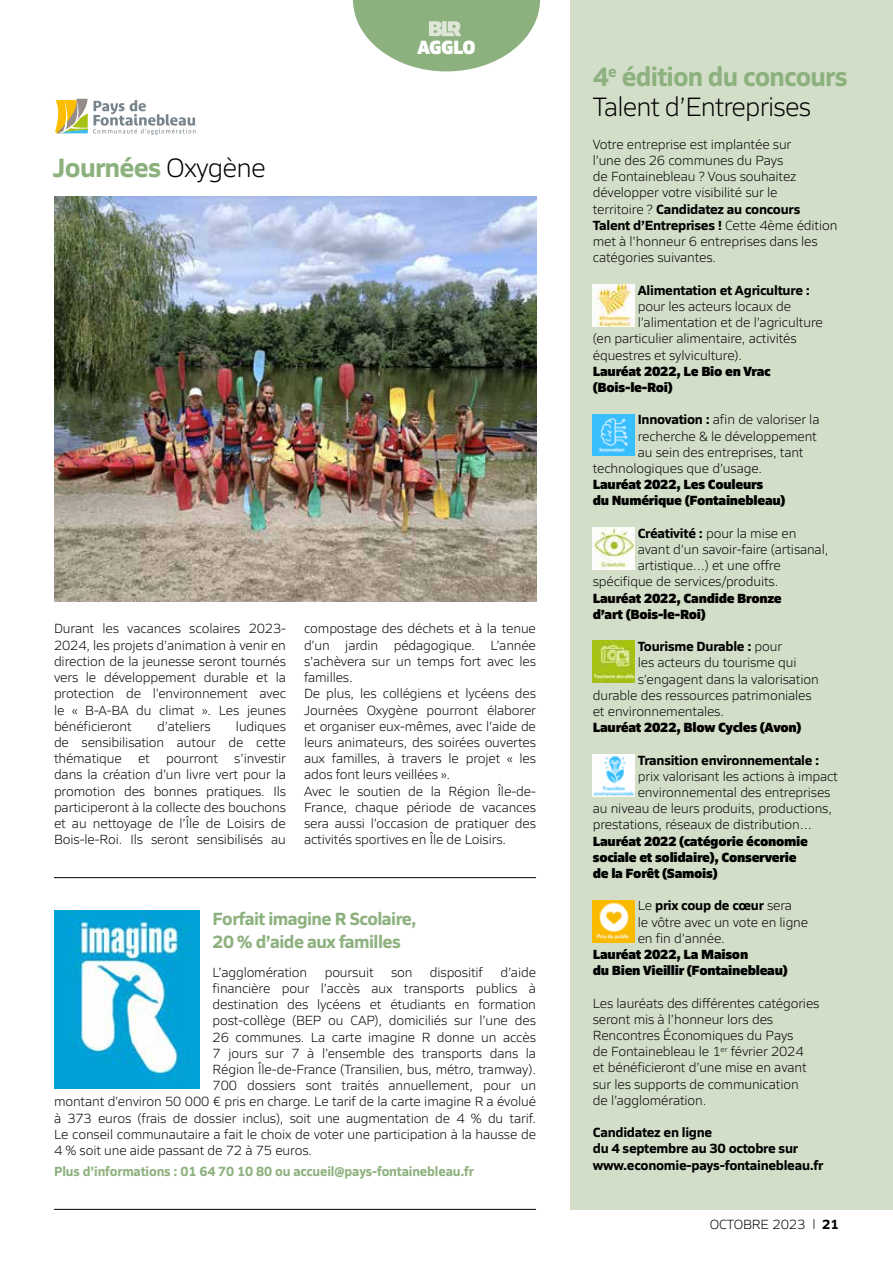
<style>
.page{position:relative;width:893px;height:1263px;background:#fff}
.page>*{position:absolute;margin:0;border:0;box-sizing:border-box;transform-origin:0 0}
.t1{font:300 27px/30px "Siro";letter-spacing:-.03em;color:#000;scale:.96 1}
.t2{font:700 27px "Siro";letter-spacing:-.03em;color:#8db17e}
.t3{font:800 19.5px "Siro";letter-spacing:-.035em;color:#fff;scale:.94 1}
.t4{font:700 18px/22.5px "Siro";letter-spacing:-.03em;color:#8db17e}
.t5{font:300 13.5px/16.2px "Siro";letter-spacing:-.01em;color:#000}
.t6{font:800 13.5px/16.2px "Siro";letter-spacing:-.02em;color:#000}
.t7{font:700 13.5px/16.2px "Siro";letter-spacing:-.02em;color:#000}
.t8{font:700 13.5px "Siro";letter-spacing:-.01em;color:#8db17e;scale:.96 1}
.s1{font-weight:300;color:#000}
.s2{font-weight:700;color:#8db17e}
.s3{font-weight:700}
.s4{font-weight:300}
</style>
<div class="page">
<hr style="left:54px;top:1209px;width:482px;height:1px;background:#000">
<svg style="left:353px;top:0;width:187px;height:72px"></svg>
<svg style="left:55px;top:99px;width:140px;height:36px"></svg>
<img style="left:55px;top:197px;width:481px;height:405px">
<div style="left:570px;top:0;width:323px;height:1210px;background:#d3dec9"></div>
<img style="left:55px;top:910px;width:145px;height:179px">
<hr style="left:54px;top:877px;width:482px;height:1px;background:#000">
<img style="left:593px;top:284px;width:42px;height:42px">
<img style="left:593px;top:414px;width:42px;height:42px">
<img style="left:593px;top:527px;width:42px;height:42px">
<img style="left:593px;top:641px;width:42px;height:42px">
<img style="left:593px;top:754px;width:42px;height:42px">
<img style="left:593px;top:900px;width:42px;height:42px">
<h1 class="t2" style="left:53px;top:146px;width:214px">Journées <span class="s1">Oxygène</span></h1>
<h2 class="t3" style="left:417px;top:31px;width:63px">AGGLO</h2>
<p class="t5" style="left:54px;top:620px;width:233px;text-align:justify">Durant les vacances scolaires 2023- 2024, les projets d’animation à venir en direction de la jeunesse seront tournés vers le développement durable et la protection de l’environnement avec le « B-A-BA du climat ». Les jeunes bénéficieront</p>
<p class="t5" style="left:54px;top:717px;width:233px;text-align:justify;text-indent:182px">ludiques de sensibilisation autour de cette thématique et pourront s’investir dans la création d’un livre vert pour la promotion des bonnes pratiques. Ils participeront à la collecte des bouchons et au nettoyage de l’Île de Loisirs de Bois-le-Roi. Ils seront sensibilisés au</p>
<p class="t5" style="left:157px;top:717px;width:55px">d’ateliers</p>
<p class="t5" style="left:304px;top:620px;width:233px">compostage des déchets et à la tenue d’un jardin pédagogique. L’année s’achèvera sur un temps fort avec les familles.<br>De plus, les collégiens et lycéens des Journées Oxygène pourront élaborer et organiser eux-mêmes, avec l’aide de leurs animateurs, des soirées ouvertes aux familles, à travers le projet « les ados font leurs veillées ».<br>Avec le soutien de la Région Île-de-France, chaque période de vacances sera aussi l’occasion de pratiquer des activités sportives en Île de Loisirs.</p>
<h3 class="t4" style="left:213px;top:906px;width:206px">Forfait imagine R Scolaire,<br>20 % d’aide aux familles</h3>
<p class="t5" style="left:213px;top:963px;width:96px">L’agglomération</p>
<p class="t5" style="left:325px;top:963px;width:50px">poursuit</p>
<p class="t5" style="left:391px;top:963px;width:23px">son</p>
<p class="t5" style="left:430px;top:963px;width:55px">dispositif</p>
<p class="t5" style="left:500px;top:963px;width:37px">d’aide</p>
<p class="t5" style="left:213px;top:979px;width:325px">financière pour l’accès aux transports publics à</p>
<p class="t5" style="left:213px;top:995px;width:325px">destination des lycéens et étudiants en formation</p>
<p class="t5" style="left:213px;top:1012px;width:325px">post-collège (BEP ou CAP), domiciliés sur l’une des</p>
<p class="t5" style="left:213px;top:1028px;width:325px">26 communes. La carte imagine R donne un accès</p>
<p class="t5" style="left:213px;top:1044px;width:325px">7 jours sur 7 à l’ensemble des transports dans la</p>
<p class="t5" style="left:213px;top:1060px;width:325px">Région Île-de-France (Transilien, bus, métro, tramway).</p>
<p class="t5" style="left:213px;top:1076px;width:325px">700 dossiers sont traités annuellement, pour un</p>
<p class="t5" style="left:54px;top:1093px;width:483px">montant d’environ 50 000 € pris en charge. Le tarif de la carte imagine R a évolué</p>
<p class="t5" style="left:54px;top:1109px;width:484px">à 373 euros (frais de dossier inclus), soit une augmentation de 4 % du tarif.</p>
<p class="t5" style="left:54px;top:1125px;width:484px">Le conseil communautaire a fait le choix de voter une participation à la hausse de</p>
<p class="t5" style="left:54px;top:1141px;width:260px">4 % soit une aide passant de 72 à 75 euros.</p>
<p class="t8" style="left:54px;top:1160px;width:439px">Plus d’informations : 01 64 70 10 80 ou accueil@pays-fontainebleau.fr</p>
<h1 class="t1" style="left:593px;top:60px;width:267px"><span class="s2">4</span><sup>e</sup> <span class="s2">édition du concours<br></span>Talent d’Entreprises</h1>
<p class="t5" style="left:593px;top:135px;width:246px">Votre entreprise est implantée sur<br>l’une des 26 communes du Pays<br>de Fontainebleau ? Vous souhaitez développer votre visibilité sur le<br>territoire ? <span class="s3">Candidatez au concours Talent d’Entreprises !</span> Cette 4ème édition met à l’honneur 6 entreprises dans les catégories suivantes.</p>
<p class="t7" style="left:638px;top:281px;width:174px">Alimentation et Agriculture :</p>
<p class="t5" style="left:638px;top:297px;width:155px">pour les acteurs locaux de</p>
<p class="t5" style="left:638px;top:313px;width:187px">l’alimentation et de l’agriculture</p>
<p class="t5" style="left:593px;top:330px;width:205px">(en particulier alimentaire, activités</p>
<p class="t5" style="left:593px;top:346px;width:151px">équestres et sylviculture).</p>
<p class="t6" style="left:593px;top:362px;width:179px">Lauréat 2022, Le Bio en Vrac (Bois-le-Roi)</p>
<p class="t5" style="left:638px;top:411px;width:183px"><span class="s3">Innovation :</span> afin de valoriser la</p>
<p class="t5" style="left:638px;top:427px;width:181px">recherche &amp; le développement</p>
<p class="t5" style="left:638px;top:443px;width:167px">au sein des entreprises, tant</p>
<p class="t5" style="left:593px;top:459px;width:171px">technologiques que d’usage.</p>
<p class="t6" style="left:593px;top:475px;width:194px">Lauréat 2022, Les Couleurs<br>du Numérique (Fontainebleau)</p>
<p class="t5" style="left:638px;top:524px;width:160px"><span class="s3">Créativité :</span> pour la mise en</p>
<p class="t5" style="left:638px;top:540px;width:192px">avant d’un savoir-faire (artisanal,</p>
<p class="t5" style="left:638px;top:556px;width:145px">artistique…) et une offre</p>
<p class="t5" style="left:593px;top:573px;width:187px">spécifique de services/produits.</p>
<p class="t6" style="left:593px;top:588px;width:190px">Lauréat 2022, Candide Bronze d’art (Bois-le-Roi)</p>
<p class="t7" style="left:638px;top:637px;width:146px">Tourisme Durable : <span class="s4">pour</span></p>
<p class="t5" style="left:638px;top:654px;width:160px">les acteurs du tourisme qui</p>
<p class="t5" style="left:638px;top:670px;width:182px">s’engagent dans la valorisation</p>
<p class="t5" style="left:593px;top:686px;width:220px">durable des ressources patrimoniales</p>
<p class="t5" style="left:593px;top:702px;width:133px">et environnementales.</p>
<p class="t6" style="left:593px;top:718px;width:210px">Lauréat 2022, Blow Cycles (Avon)</p>
<p class="t7" style="left:638px;top:751px;width:183px">Transition environnementale :</p>
<p class="t5" style="left:638px;top:767px;width:202px">prix valorisant les actions à impact</p>
<p class="t5" style="left:638px;top:783px;width:194px">environnemental des entreprises</p>
<p class="t5" style="left:593px;top:799px;width:241px">au niveau de leurs produits, productions,</p>
<p class="t5" style="left:593px;top:816px;width:221px">prestations, réseaux de distribution…</p>
<p class="t6" style="left:593px;top:831px;width:217px">Lauréat 2022 (catégorie économie sociale et solidaire), Conserverie de la Forêt (Samois)</p>
<p class="t5" style="left:638px;top:897px;width:172px">Le <span class="s3">prix coup de cœur</span> sera<br>le vôtre avec un vote en ligne en fin d’année.</p>
<p class="t6" style="left:593px;top:945px;width:196px">Lauréat 2022, La Maison<br>du Bien Vieillir (Fontainebleau)</p>
<p class="t5" style="left:593px;top:994px;width:228px">Les lauréats des différentes catégories seront mis à l’honneur lors des Rencontres Économiques du Pays<br>de Fontainebleau le 1<sup>er</sup> février 2024<br>et bénéficieront d’une mise en avant sur les supports de communication<br>de l’agglomération.</p>
<p class="t7" style="left:593px;top:1123px;width:232px">Candidatez en ligne<br>du 4 septembre au 30 octobre sur www.economie-pays-fontainebleau.fr</p>
<p class="t5" style="left:710px;top:1215px;width:131px">OCTOBRE 2023 l <span class="s3">21</span></p>
</div>
